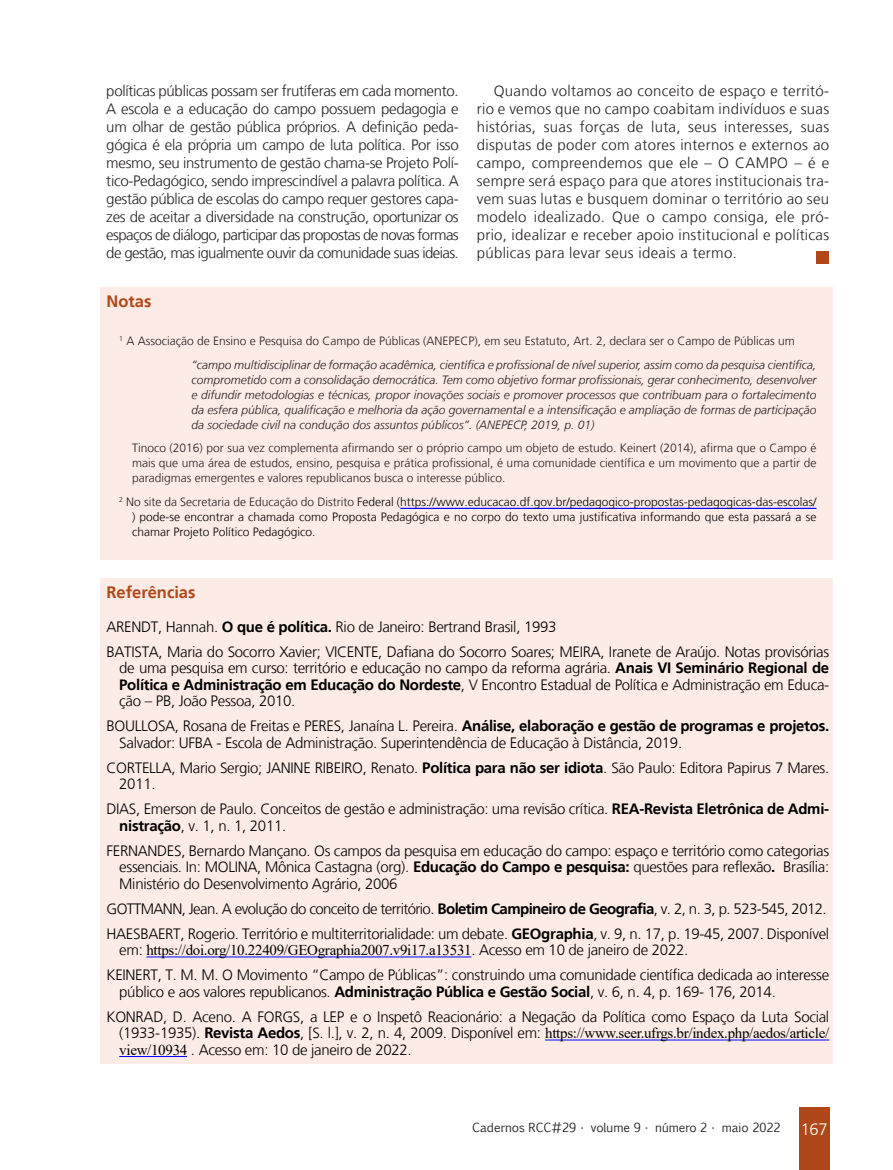
<style>
.page{position:relative;width:893px;height:1170px;background:#fff}
.page>*{position:absolute;margin:0;border:0;box-sizing:border-box;transform-origin:0 0}
.Subtítulo_LARANJA_DO{font:700 16.5px "Frutiger LT";color:#b04719}
.Referências__10{font:300 15px/16.5px "Frutiger LT";letter-spacing:-.02em;color:#000}
.Miolo__10{font:300 15px/18px "Frutiger LT";letter-spacing:-.01em;color:#231f20;text-align:justify}
.Referências__10-2{font:300 15px "Frutiger LT";letter-spacing:-.04em;color:#000}
.Notas{font:italic 300 12px/15px "Frutiger LT";color:#231f20;text-align:justify}
.Notas-2{font:300 12px/15px "Frutiger LT";color:#231f20;text-align:justify}
.Notas-3{font:300 12px/15px "Frutiger LT";color:#000;text-align:justify}
.t1{font:12px "Euphemia CAS";color:#231f20}
.s1{color:#231f20}
.s2{font-weight:700}
.s3{font-family:"Times New Roman";font-weight:400}
.s4{font-family:"Frutiger LT";font-weight:300;font-size:16.5px;color:#fff}
</style>
<div class="page">
<div style="left:799px;top:1107px;width:30px;height:62px;background:#b04719"></div>
<div style="left:816px;top:251px;width:13px;height:13px;background:#b04719"></div>
<div style="left:101px;top:286px;width:732px;height:273px;background:#fdece6"></div>
<hr style="left:400px;top:507px;width:416px;height:2px;background:#00f">
<div style="left:101px;top:578px;width:732px;height:485px;background:#fdece6"></div>
<hr style="left:146px;top:956px;width:325px;height:1px;background:#00f">
<hr style="left:545px;top:1039px;width:284px;height:1px;background:#00f">
<hr style="left:119px;top:1056px;width:68px;height:1px;background:#00f">
<p class="Miolo__10" style="left:106px;top:82px;width:354px">políticas públicas possam ser frutíferas em cada momento.<br>A escola e a educação do campo possuem pedagogia e um olhar de gestão pública próprios. A definição peda&shy;gógica é ela própria um campo de luta política. Por isso mesmo, seu instrumento de gestão chama-se Projeto Polí&shy;tico-Pedagógico, sendo imprescindível a palavra política. A gestão pública de escolas do campo requer gestores capa&shy;zes de aceitar a diversidade na construção, oportunizar os espaços de diálogo, participar das propostas de novas formas de gestão, mas igualmente ouvir da comunidade suas ideias.</p>
<p class="Miolo__10" style="left:477px;top:82px;width:354px;text-indent:17px">Quando voltamos ao conceito de espaço e territó&shy;rio e vemos que no campo coabitam indivíduos e suas histórias, suas forças de luta, seus interesses, suas disputas de poder com atores internos e externos ao campo, compreendemos que ele – O CAMPO – é e sempre será espaço para que atores institucionais tra&shy;vem suas lutas e busquem dominar o território ao seu modelo idealizado. Que o campo consiga, ele pró&shy;prio, idealizar e receber apoio institucional e políticas públicas para levar seus ideais a termo.</p>
<p class="Subtítulo_LARANJA_DO" style="left:107px;top:291px;width:46px">Notas</p>
<p class="Notas-2" style="left:119px;top:334px;width:677px"><sup>1</sup> A Associação de Ensino e Pesquisa do Campo de Públicas (ANEPECP), em seu Estatuto, Art. 2, declara ser o Campo de Públicas um</p>
<p class="Notas" style="left:192px;top:357px;width:626px">“campo multidisciplinar de formação acadêmica, científica e profissional de nível superior, assim como da pesquisa científica, comprometido com a consolidação democrática. Tem como objetivo formar profissionais, gerar conhecimento, desenvolver e difundir metodologias e técnicas, propor inovações sociais e promover processos que contribuam para o fortalecimento da esfera pública, qualificação e melhoria da ação governamental e a intensificação e ampliação de formas de participação da sociedade civil na condução dos assuntos públicos”. (ANEPECP, 2019, p. 01)</p>
<p class="Notas-2" style="left:132px;top:441px;width:686px">Tinoco (2016) por sua vez complementa afirmando ser o próprio campo um objeto de estudo. Keinert (2014), afirma que o Campo é mais que uma área de estudos, ensino, pesquisa e prática profissional, é uma comunidade científica e um movimento que a partir de paradigmas emergentes e valores republicanos busca o interesse público.</p>
<p class="Notas-3" style="left:132px;top:494px;width:686px;text-indent:-13px"><sup>2</sup> <span class="s1">No site da Secretaria de Educação do Distrito</span> Federal (https://www.educacao.df.gov.br/pedagogico-propostas-pedagogicas-das-escolas/ ) pode-se encontrar a chamada como Proposta Pedagógica e no corpo do texto uma justificativa informando que esta passará a se chamar Projeto Político Pedagógico.</p>
<p class="Subtítulo_LARANJA_DO" style="left:107px;top:582px;width:90px">Referências</p>
<p class="Referências__10" style="left:107px;top:618px;width:451px">ARENDT, Hannah. <span class="s2">O que é política.</span> Rio de Janeiro: Bertrand Brasil, 1993</p>
<p class="Referências__10" style="left:119px;top:643px;width:711px;text-align:justify;text-indent:-13px">BATISTA, Maria do Socorro Xavier; VICENTE, Dafiana do Socorro Soares; MEIRA, Iranete de Araújo. Notas provisórias de uma pesquisa em curso: território e educação no campo da reforma agrária. <span class="s2">Anais VI Seminário Regional de Política e Administração em Educação do Nordeste</span>, V Encontro Estadual de Política e Administração em Educa&shy;ção – PB, João Pessoa, 2010.</p>
<p class="Referências__10" style="left:119px;top:718px;width:711px;text-indent:-13px">BOULLOSA, Rosana de Freitas e PERES, Janaína L. Pereira. <span class="s2">Análise, elaboração e gestão de programas e projetos.<br></span>Salvador: UFBA - Escola de Administração. Superintendência de Educação à Distância, 2019.</p>
<p class="Referências__10" style="left:119px;top:759px;width:711px;text-indent:-13px">CORTELLA, Mario Sergio; JANINE RIBEIRO, Renato. <span class="s2">Política para não ser idiota</span>. São Paulo: Editora Papirus 7 Mares.<br>2011.</p>
<p class="Referências__10" style="left:119px;top:801px;width:711px;text-indent:-13px">DIAS, Emerson de Paulo. Conceitos de gestão e administração: uma revisão crítica. <span class="s2">REA-Revista Eletrônica de Admi&shy;nistração</span>, v. 1, n. 1, 2011.</p>
<p class="Referências__10" style="left:119px;top:842px;width:711px;text-align:justify;text-indent:-13px">FERNANDES, Bernardo Mançano. Os campos da pesquisa em educação do campo: espaço e território como categorias essenciais. In: MOLINA, Mônica Castagna (org). <span class="s2">Educação do Campo e pesquisa:</span> questões para reflexão<span class="s2">.</span> Brasília:<br>Ministério do Desenvolvimento Agrário, 2006</p>
<p class="Referências__10-2" style="left:107px;top:900px;width:722px">GOTTMANN, Jean. A evolução do conceito de território. <span class="s2">Boletim Campineiro de Geografia</span>, v. 2, n. 3, p. 523-545, 2012.</p>
<p class="Referências__10" style="left:119px;top:925px;width:711px;text-indent:-13px">HAESBAERT, Rogerio. Território e multiterritorialidade: um debate. <span class="s2">GEOgraphia</span>, v. 9, n. 17, p. 19-45, 2007. Disponível em: <span class="s3">https://doi.org/10.22409/GEOgraphia2007.v9i17.a13531</span>. Acesso em 10 de janeiro de 2022.</p>
<p class="Referências__10" style="left:119px;top:967px;width:711px;text-indent:-13px">KEINERT, T. M. M. O Movimento “Campo de Públicas”: construindo uma comunidade científica dedicada ao interesse público e aos valores republicanos. <span class="s2">Administração Pública e Gestão Social</span>, v. 6, n. 4, p. 169- 176, 2014.</p>
<p class="Referências__10" style="left:119px;top:1008px;width:711px;text-align:justify;text-indent:-13px">KONRAD, D. Aceno. A FORGS, a LEP e o Inspetô Reacionário: a Negação da Política como Espaço da Luta Social (1933-1935). <span class="s2">Revista Aedos</span>, [S. l.], v. 2, n. 4, 2009. Disponível em: <span class="s3">https://www.seer.ufrgs.br/index.php/aedos/article/ view/10934</span> . Acesso em: 10 de janeiro de 2022.</p>
<p class="t1" style="left:472px;top:1119px;width:357px">Cadernos RCC#29 • volume 9 • número 2 • maio 2022 <span class="s4">167</span></p>
</div>
